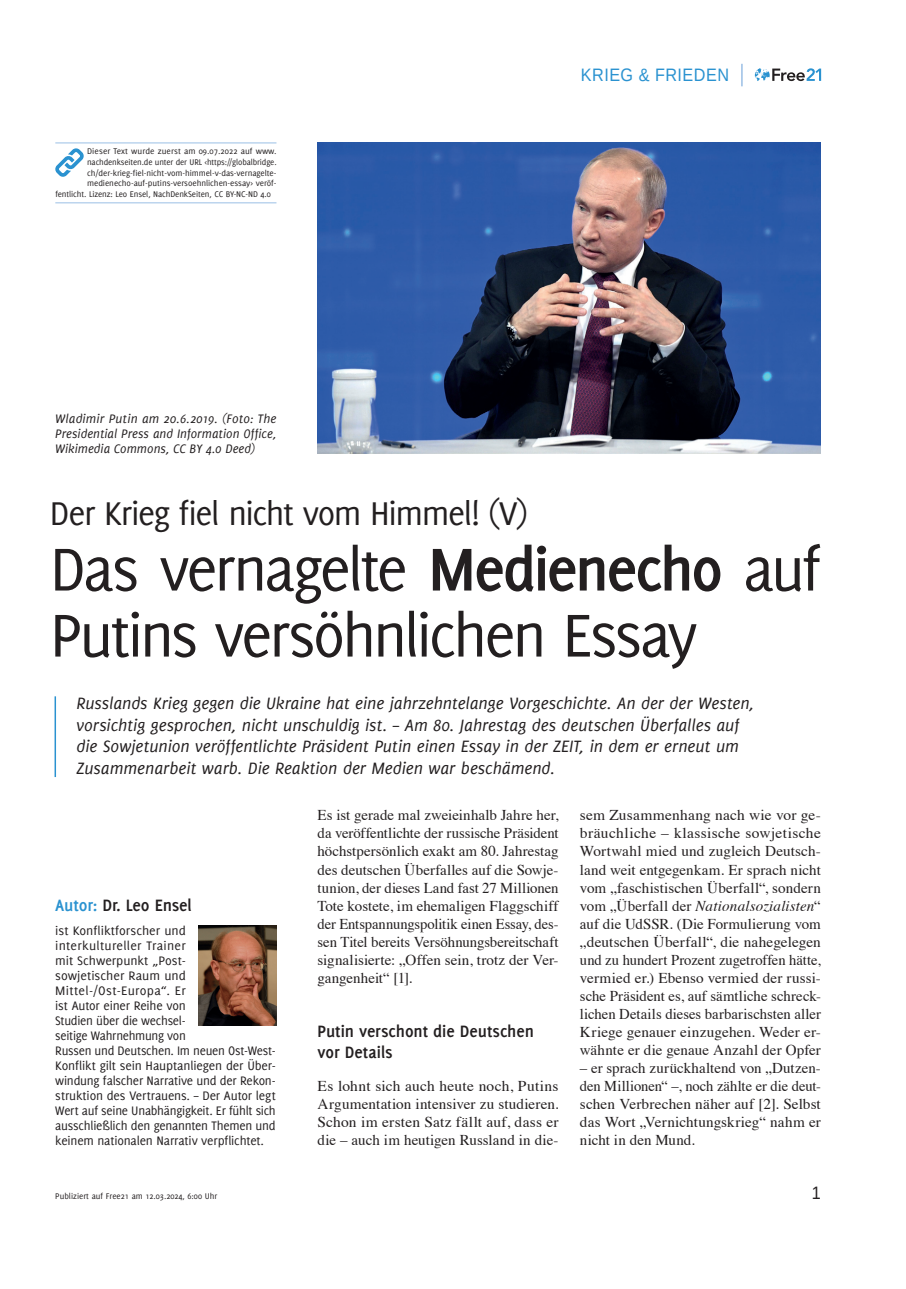
<style>
.page{position:relative;width:906px;height:1289px;background:#fff}
.page>*{position:absolute;margin:0;border:0;box-sizing:border-box;transform-origin:0 0}
.t1{font:66px/66px "Delicious";letter-spacing:-.045em;color:#231f20}
.t2{font:36px "Delicious";letter-spacing:-.04em;color:#231f20}
.t3{font:italic 18px/21.6px "Delicious";color:#231f20}
.t4{font:700 18px/21px "Delicious";letter-spacing:-.005em;color:#231f20}
.t5{font:18px "Liberation Sans";letter-spacing:.03em;color:#2a92d0;scale:.9 1}
.t6{font:18px "Liberation Sans";color:#231f20;scale:.9 1}
.t7{font:15px/18px "Times";letter-spacing:.005em;color:#231f20;text-align:justify}
.t8{font:13.5px/15px "Delicious";letter-spacing:-.015em;color:#231f20}
.t9{font:italic 13.5px/15px "Delicious";color:#231f20;text-align:justify}
.t10{font:9px "Delicious";letter-spacing:-.005em;color:#231f20}
.s1{font-weight:700}
.s2{color:#2a92d0}
.s3{font-style:italic}
</style>
<div class="page">
<svg style="left:755px;top:68px;width:66px;height:13px"></svg>
<svg style="left:741px;top:64px;width:1px;height:22px"></svg>
<hr style="left:55px;top:696px;width:1px;height:81px;background:#2a92d0">
<img style="left:317px;top:142px;width:504px;height:311px">
<hr style="left:55px;top:142px;width:221px;height:1px;background:#9abfe5">
<hr style="left:55px;top:202px;width:221px;height:1px;background:#9abfe5">
<svg style="left:55px;top:148px;width:29px;height:29px"></svg>
<img style="left:199px;top:925px;width:77px;height:100px">
<p class="t10" style="left:87px;top:146px;width:191px">Dieser Text wurde zuerst am 09.07.2022 auf www.</p>
<p class="t10" style="left:87px;top:157px;width:191px">nachdenkseiten.de unter der URL &lt;https://globalbridge.</p>
<p class="t10" style="left:87px;top:167px;width:191px">ch/der-krieg-fiel-nicht-vom-himmel-v-das-vernagelte-</p>
<p class="t10" style="left:87px;top:178px;width:191px">medienecho-auf-putins-versoehnlichen-essay&gt; veröf-</p>
<p class="t10" style="left:55px;top:189px;width:217px">fentlicht. Lizenz: Leo Ensel, NachDenkSeiten, CC BY-NC-ND 4.0</p>
<p class="t9" style="left:55px;top:410px;width:223px">Wladimir Putin am 20.6.2019. (Foto: The Presidential Press and Information Office, Wikimedia Commons, CC BY 4.0 Deed)</p>
<p class="t5" style="left:581px;top:63px;width:166px">KRIEG &amp; FRIEDEN</p>
<h2 class="t2" style="left:50px;top:492px;width:479px">Der Krieg fiel nicht vom Himmel! (V)</h2>
<h1 class="t1" style="left:50px;top:535px;width:772px">Das vernagelte <span class="s1">Medienecho</span> auf<br>Putins versöhnlichen Essay</h1>
<p class="t3" style="left:77px;top:692px;width:679px">Russlands Krieg gegen die Ukraine hat eine jahrzehntelange Vorgeschichte. An der der Westen, vorsichtig gesprochen, nicht unschuldig ist. – Am 80. Jahrestag des deutschen Überfalles auf die Sowjetunion veröffentlichte Präsident Putin einen Essay in der ZEIT, in dem er erneut um Zusammenarbeit warb. Die Reaktion der Medien war beschämend.</p>
<p class="t4" style="left:55px;top:894px;width:138px"><span class="s2">Autor:</span> Dr. Leo Ensel</p>
<p class="t8" style="left:55px;top:922px;width:222px">ist Konfliktforscher und<br>interkultureller Trainer<br>mit Schwerpunkt „Post-<br>sowjetischer Raum und Mittel-/Ost-Europa“. Er<br>ist Autor einer Reihe von<br>Studien über die wechsel-<br>seitige Wahrnehmung von<br>Russen und Deutschen. Im neuen Ost-West-Konflikt gilt sein Hauptanliegen der Über&shy;windung falscher Narrative und der Rekon&shy;struktion des Vertrauens. – Der Autor legt Wert auf seine Unabhängigkeit. Er fühlt sich ausschließlich den genannten Themen und keinem nationalen Narrativ verpflichtet.</p>
<p class="t7" style="left:317px;top:805px;width:242px">Es ist gerade mal zweieinhalb Jahre her, da veröffentlichte der russische Präsident höchstpersönlich exakt am 80. Jahrestag des deutschen Überfalles auf die Sowje&shy;tunion, der dieses Land fast 27 Millionen Tote kostete, im ehemaligen Flaggschiff der Entspannungspolitik einen Essay, des&shy;sen Titel bereits Versöhnungsbereitschaft signalisierte: „Offen sein, trotz der Ver&shy;gangenheit“ [1].</p>
<p class="t4" style="left:317px;top:1019px;width:218px">Putin verschont die Deutschen vor Details</p>
<p class="t7" style="left:317px;top:1075px;width:242px">Es lohnt sich auch heute noch, Putins Argumentation intensiver zu studieren.<br>Schon im ersten Satz fällt auf, dass er die – auch im heutigen Russland in die-</p>
<p class="t7" style="left:580px;top:805px;width:242px">sem Zusammenhang nach wie vor ge&shy;bräuchliche – klassische sowjetische Wortwahl mied und zugleich Deutsch&shy;land weit entgegenkam. Er sprach nicht vom „faschistischen Überfall“, sondern vom „Überfall der <span class="s3">Nationalsozialisten</span>“ auf die UdSSR. (Die Formulierung vom „deutschen Überfall“, die nahegelegen und zu hundert Prozent zugetroffen hätte, vermied er.) Ebenso vermied der russi&shy;sche Präsident es, auf sämtliche schreck&shy;lichen Details dieses barbarischsten aller Kriege genauer einzugehen. Weder er&shy;wähnte er die genaue Anzahl der Opfer</p>
<p class="t7" style="left:580px;top:1057px;width:242px">– er sprach zurückhaltend von „Dutzen&shy;den Millionen“ –, noch zählte er die deut&shy;schen Verbrechen näher auf [2]. Selbst das Wort „Vernichtungskrieg“ nahm er nicht in den Mund.</p>
<p class="t10" style="left:55px;top:1190px;width:163px">Publiziert auf Free21 am 12.03.2024, 6:00 Uhr</p>
<p class="t6" style="left:812px;top:1181px;width:12px">1</p>
</div>
